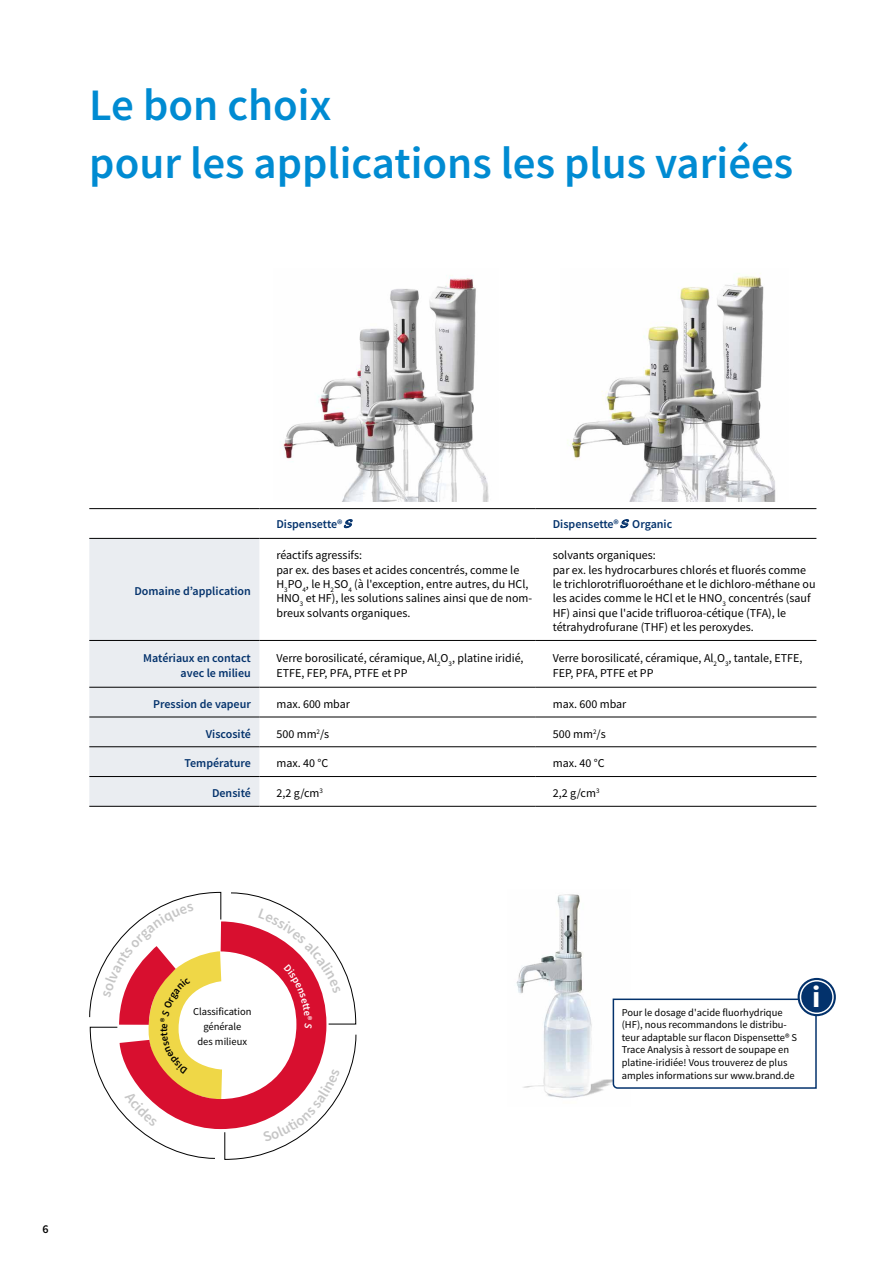
<style>
.page{position:relative;width:893px;height:1263px;background:#fff}
.page>*{position:absolute;margin:0;border:0;box-sizing:border-box;transform-origin:0 0}
.t1{font:600 45px/58.5px "Source Sans Pro";color:#008bd2}
.t2{font:700 30px "Source Sans Pro";color:#fff}
.t3{font:12px/14.4px "Source Sans Pro";color:#000}
.t4{font:600 12px/14.4px "Source Sans Pro";color:#03326c;text-align:right}
.t5{font:600 12px "Source Sans Pro";color:#000}
.t6{font:10.5px/12.6px "Source Sans Pro";color:#000;text-align:center}
.t7{font:italic 600 10.5px "Source Sans Pro";color:#fff}
.s1{font-family:"Blacklight D";font-weight:400}
</style>
<div class="page">
<img style="left:567px;top:273px;width:209px;height:229px">
<img style="left:283px;top:275px;width:206px;height:227px">
<img style="left:516px;top:894px;width:96px;height:204px">
<svg style="left:612px;top:998px;width:205px;height:91px"></svg>
<div style="left:798px;top:978px;width:38px;height:38px;background:#03326c;border-radius:50%"></div>
<div style="left:800px;top:980px;width:34px;height:34px;border:2px solid #fff;border-radius:50%"></div>
<div style="left:89px;top:539px;width:170px;height:267px;background:#eaedf1"></div>
<hr style="left:89px;top:508px;width:170px;height:1px;background:#000">
<hr style="left:259px;top:508px;width:277px;height:1px;background:#000">
<hr style="left:536px;top:508px;width:280px;height:1px;background:#000">
<hr style="left:89px;top:538px;width:170px;height:1px;background:#000">
<hr style="left:259px;top:538px;width:277px;height:1px;background:#000">
<hr style="left:536px;top:538px;width:280px;height:1px;background:#000">
<hr style="left:89px;top:640px;width:170px;height:1px;background:#000">
<hr style="left:259px;top:640px;width:277px;height:1px;background:#000">
<hr style="left:536px;top:640px;width:280px;height:1px;background:#000">
<hr style="left:89px;top:687px;width:170px;height:1px;background:#000">
<hr style="left:259px;top:687px;width:277px;height:1px;background:#000">
<hr style="left:536px;top:687px;width:280px;height:1px;background:#000">
<hr style="left:89px;top:717px;width:170px;height:1px;background:#000">
<hr style="left:259px;top:717px;width:277px;height:1px;background:#000">
<hr style="left:536px;top:717px;width:280px;height:1px;background:#000">
<hr style="left:89px;top:746px;width:170px;height:1px;background:#000">
<hr style="left:259px;top:746px;width:277px;height:1px;background:#000">
<hr style="left:536px;top:746px;width:280px;height:1px;background:#000">
<hr style="left:89px;top:776px;width:170px;height:1px;background:#000">
<hr style="left:259px;top:776px;width:277px;height:1px;background:#000">
<hr style="left:536px;top:776px;width:280px;height:1px;background:#000">
<hr style="left:89px;top:806px;width:170px;height:1px;background:#000">
<hr style="left:259px;top:806px;width:277px;height:1px;background:#000">
<hr style="left:536px;top:806px;width:280px;height:1px;background:#000">
<svg style="left:89px;top:892px;width:268px;height:268px"></svg>
<h1 class="t1" style="left:89px;top:75px;width:706px">Le bon choix<br>pour les applications les plus variées</h1>
<p class="t5" style="left:43px;top:1221px;width:8px">6</p>
<p class="t4" style="left:134px;top:584px;width:118px">Domaine d’application</p>
<p class="t4" style="left:276px;top:516px;width:77px">Dispensette® <span class="s1">S</span></p>
<p class="t4" style="left:553px;top:516px;width:121px">Dispensette® <span class="s1">S</span> Organic</p>
<p class="t3" style="left:276px;top:548px;width:257px">réactifs agressifs:<br>par ex. des bases et acides concentrés, comme le H<sub>3</sub>PO<sub>4</sub>, le H<sub>2</sub>SO<sub>4</sub> (à l'exception, entre autres, du HCl, HNO<sub>3</sub> et HF), les solutions salines ainsi que de nom&shy;breux solvants organiques.</p>
<p class="t3" style="left:553px;top:548px;width:264px">solvants organiques:<br>par ex. les hydrocarbures chlorés et fluorés comme le trichlorotrifluoroéthane et le dichloro-méthane ou les acides comme le HCl et le HNO<sub>3</sub> concentrés (sauf HF) ainsi que l'acide trifluoroa-cétique (TFA), le tétrahydrofurane (THF) et les peroxydes.</p>
<p class="t4" style="left:143px;top:651px;width:109px">Matériaux en contact avec le milieu</p>
<p class="t3" style="left:276px;top:651px;width:249px">Verre borosilicaté, céramique, Al<sub>2</sub>O<sub>3</sub>, platine iridié,<br>ETFE, FEP, PFA, PTFE et PP</p>
<p class="t3" style="left:553px;top:651px;width:251px">Verre borosilicaté, céramique, Al<sub>2</sub>O<sub>3</sub>, tantale, ETFE,<br>FEP, PFA, PTFE et PP</p>
<p class="t4" style="left:153px;top:696px;width:99px">Pression de vapeur</p>
<p class="t3" style="left:276px;top:696px;width:75px">max. 600 mbar</p>
<p class="t3" style="left:553px;top:696px;width:75px">max. 600 mbar</p>
<p class="t4" style="left:206px;top:726px;width:47px">Viscosité</p>
<p class="t3" style="left:276px;top:726px;width:54px">500 mm<sup>2</sup>/s</p>
<p class="t3" style="left:553px;top:726px;width:54px">500 mm<sup>2</sup>/s</p>
<p class="t4" style="left:185px;top:756px;width:68px">Température</p>
<p class="t3" style="left:276px;top:756px;width:53px">max. 40 °C</p>
<p class="t3" style="left:553px;top:756px;width:53px">max. 40 °C</p>
<p class="t4" style="left:212px;top:786px;width:40px">Densité</p>
<p class="t3" style="left:276px;top:786px;width:48px">2,2 g/cm<sup>3</sup></p>
<p class="t3" style="left:553px;top:786px;width:48px">2,2 g/cm<sup>3</sup></p>
<p class="t6" style="left:193px;top:1003px;width:60px;line-height:15px">Classification générale<br>des milieux</p>
<p class="t6" style="left:622px;top:1006px;width:177px;text-align:left">Pour le dosage d'acide fluorhydrique (HF), nous recommandons le distribu&shy;teur adaptable sur flacon Dispensette® S Trace Analysis à ressort de soupape en platine-iridiée! Vous trouverez de plus amples informations sur www.brand.de</p>
<p class="t7" style="left:315px;top:1023px;width:7px;rotate:90deg">S</p>
<h2 class="t2" style="left:812px;top:977px;width:10px">i</h2>
</div>
